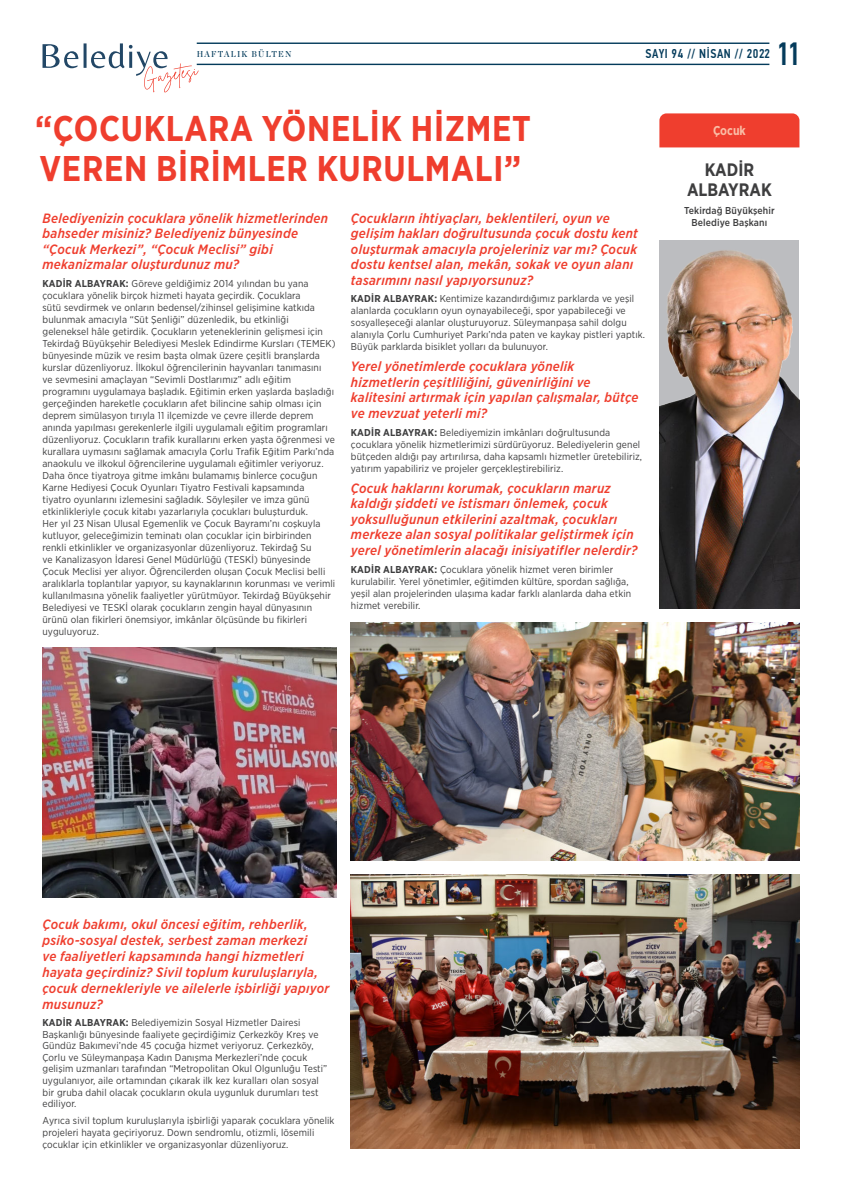
<style>
.page{position:relative;width:842px;height:1191px;background:#fff}
.page>*{position:absolute;margin:0;border:0;box-sizing:border-box;transform-origin:0 0}
.t1{font:700 35.7px/40px "Gotham Narrow";letter-spacing:.02em;color:#ef3e2e;scale:.95 1}
.t2{font:500 32.1px "PF Din Text Cond Pro";color:#043b5b;scale:.93 1}
.t3{font:700 18px/20px "Gotham Narrow";color:#3e3e3f;text-align:center;scale:.95 1}
.t4{font:italic 500 13.5px/15.5px "Gotham Narrow";letter-spacing:.02em;color:#ef3e2e}
.t5{font:500 12.8px "PF Din Text Cond Pro";letter-spacing:.05em;color:#043b5b;scale:.93 1}
.t6{font:700 12.8px "Gotham Narrow";color:#fabda6;scale:.93 1}
.t7{font:10px/12px "Gotham Narrow";letter-spacing:.01em;color:#3e3e3f}
.t8{font:500 10px/12px "Gotham Narrow";letter-spacing:.01em;color:#3e3e3f;text-align:center}
.t9{font:8.6px "Chronicle Display Semi";letter-spacing:.15em;color:#043b5b;scale:.93 1}
.s1{font-weight:700}
</style>
<div class="page">
<hr style="left:197px;top:64px;width:572px;height:1px;background:#043b5b">
<hr style="left:197px;top:43px;width:572px;height:1px;background:#043b5b">
<svg style="left:43px;top:43px;width:156px;height:49px"></svg>
<div style="left:659px;top:113px;width:140px;height:34px;background:#ef3e2e"></div>
<img style="left:659px;top:243px;width:140px;height:365px">
<img style="left:43px;top:648px;width:294px;height:249px">
<img style="left:351px;top:622px;width:448px;height:238px">
<img style="left:351px;top:874px;width:448px;height:274px">
<p class="t9" style="left:197px;top:49px;width:103px">HAFTALIK BÜLTEN</p>
<p class="t5" style="left:646px;top:46px;width:135px">SAYI 94 // NİSAN // 2022</p>
<h2 class="t2" style="left:776px;top:35px;width:28px">11</h2>
<h1 class="t1" style="left:35px;top:108px;width:523px">“ÇOCUKLARA YÖNELİK HİZMET<br>VEREN BİRİMLER KURULMALI”</h1>
<h3 class="t4" style="left:43px;top:210px;width:287px">Belediyenizin çocuklara yönelik hizmetlerinden bahseder misiniz? Belediyeniz bünyesinde “Çocuk Merkezi”, “Çocuk Meclisi” gibi mekanizmalar oluşturdunuz mu?</h3>
<p class="t7" style="left:43px;top:277px;width:294px"><span class="s1">KADİR ALBAYRAK:</span> Göreve geldiğimiz 2014 yılından bu yana çocuklara yönelik birçok hizmeti hayata geçirdik. Çocuklara<br>sütü sevdirmek ve onların bedensel/zihinsel gelişimine katkıda bulunmak amacıyla “Süt Şenliği” düzenledik, bu etkinliği geleneksel hâle getirdik. Çocukların yeteneklerinin gelişmesi için Tekirdağ Büyükşehir Belediyesi Meslek Edindirme Kursları (TEMEK) bünyesinde müzik ve resim başta olmak üzere çeşitli branşlarda kurslar düzenliyoruz. İlkokul öğrencilerinin hayvanları tanımasını<br>ve sevmesini amaçlayan “Sevimli Dostlarımız” adlı eğitim programını uygulamaya başladık. Eğitimin erken yaşlarda başladığı gerçeğinden hareketle çocukların afet bilincine sahip olması için deprem simülasyon tırıyla 11 ilçemizde ve çevre illerde deprem anında yapılması gerekenlerle ilgili uygulamalı eğitim programları düzenliyoruz. Çocukların trafik kurallarını erken yaşta öğrenmesi ve kurallara uymasını sağlamak amacıyla Çorlu Trafik Eğitim Parkı’nda anaokulu ve ilkokul öğrencilerine uygulamalı eğitimler veriyoruz.<br>Daha önce tiyatroya gitme imkânı bulamamış binlerce çocuğun Karne Hediyesi Çocuk Oyunları Tiyatro Festivali kapsamında tiyatro oyunlarını izlemesini sağladık. Söyleşiler ve imza günü etkinlikleriyle çocuk kitabı yazarlarıyla çocukları buluşturduk.<br>Her yıl 23 Nisan Ulusal Egemenlik ve Çocuk Bayramı’nı coşkuyla kutluyor, geleceğimizin teminatı olan çocuklar için birbirinden renkli etkinlikler ve organizasyonlar düzenliyoruz. Tekirdağ Su<br>ve Kanalizasyon İdaresi Genel Müdürlüğü (TESKİ) bünyesinde Çocuk Meclisi yer alıyor. Öğrencilerden oluşan Çocuk Meclisi belli aralıklarla toplantılar yapıyor, su kaynaklarının korunması ve verimli kullanılmasına yönelik faaliyetler yürütmüyor. Tekirdağ Büyükşehir Belediyesi ve TESKİ olarak çocukların zengin hayal dünyasının ürünü olan fikirleri önemsiyor, imkânlar ölçüsünde bu fikirleri uyguluyoruz.</p>
<h3 class="t4" style="left:351px;top:210px;width:288px">Çocukların ihtiyaçları, beklentileri, oyun ve gelişim hakları doğrultusunda çocuk dostu kent oluşturmak amacıyla projeleriniz var mı? Çocuk dostu kentsel alan, mekân, sokak ve oyun alanı tasarımını nasıl yapıyorsunuz?</h3>
<p class="t7" style="left:351px;top:293px;width:296px"><span class="s1">KADİR ALBAYRAK:</span> Kentimize kazandırdığımız parklarda ve yeşil alanlarda çocukların oyun oynayabileceği, spor yapabileceği ve sosyalleşeceği alanlar oluşturuyoruz. Süleymanpaşa sahil dolgu alanıyla Çorlu Cumhuriyet Parkı’nda paten ve kaykay pistleri yaptık.<br>Büyük parklarda bisiklet yolları da bulunuyor.</p>
<h3 class="t4" style="left:351px;top:359px;width:289px">Yerel yönetimlerde çocuklara yönelik hizmetlerin çeşitliliğini, güvenirliğini ve kalitesini artırmak için yapılan çalışmalar, bütçe ve mevzuat yeterli mi?</h3>
<p class="t7" style="left:351px;top:426px;width:293px"><span class="s1">KADİR ALBAYRAK:</span> Belediyemizin imkânları doğrultusunda çocuklara yönelik hizmetlerimizi sürdürüyoruz. Belediyelerin genel bütçeden aldığı pay artırılırsa, daha kapsamlı hizmetler üretebiliriz, yatırım yapabiliriz ve projeler gerçekleştirebiliriz.</p>
<p class="t4" style="left:351px;top:480px;width:288px">Çocuk haklarını korumak, çocukların maruz kaldığı şiddeti ve istismarı önlemek, çocuk yoksulluğunun etkilerini azaltmak, çocukları merkeze alan sosyal politikalar geliştirmek için yerel yönetimlerin alacağı inisiyatifler nelerdir?</p>
<p class="t7" style="left:351px;top:563px;width:282px"><span class="s1">KADİR ALBAYRAK:</span> Çocuklara yönelik hizmet veren birimler kurulabilir. Yerel yönetimler, eğitimden kültüre, spordan sağlığa, yeşil alan projelerinden ulaşıma kadar farklı alanlarda daha etkin hizmet verebilir.</p>
<p class="t6" style="left:713px;top:124px;width:37px">Çocuk</p>
<h3 class="t3" style="left:687px;top:160px;width:91px">KADİR<br>ALBAYRAK</h3>
<p class="t8" style="left:684px;top:204px;width:92px">Tekirdağ Büyükşehir<br>Belediye Başkanı</p>
<p class="t4" style="left:43px;top:916px;width:288px;line-height:16px">Çocuk bakımı, okul öncesi eğitim, rehberlik, psiko-sosyal destek, serbest zaman merkezi<br>ve faaliyetleri kapsamında hangi hizmetleri hayata geçirdiniz? Sivil toplum kuruluşlarıyla, çocuk dernekleriyle ve ailelerle işbirliği yapıyor musunuz?</p>
<p class="t7" style="left:43px;top:1016px;width:286px;line-height:11.6px"><span class="s1">KADİR ALBAYRAK:</span> Belediyemizin Sosyal Hizmetler Dairesi Başkanlığı bünyesinde faaliyete geçirdiğimiz Çerkezköy Kreş ve Gündüz Bakımevi’nde 45 çocuğa hizmet veriyoruz. Çerkezköy, Çorlu ve Süleymanpaşa Kadın Danışma Merkezleri’nde çocuk gelişim uzmanları tarafından “Metropolitan Okul Olgunluğu Testi” uygulanıyor, aile ortamından çıkarak ilk kez kuralları olan sosyal bir gruba dahil olacak çocukların okula uygunluk durumları test ediliyor.</p>
<p class="t7" style="left:43px;top:1115px;width:293px">Ayrıca sivil toplum kuruluşlarıyla işbirliği yaparak çocuklara yönelik projeleri hayata geçiriyoruz. Down sendromlu, otizmli, lösemili çocuklar için etkinlikler ve organizasyonlar düzenliyoruz.</p>
</div>
